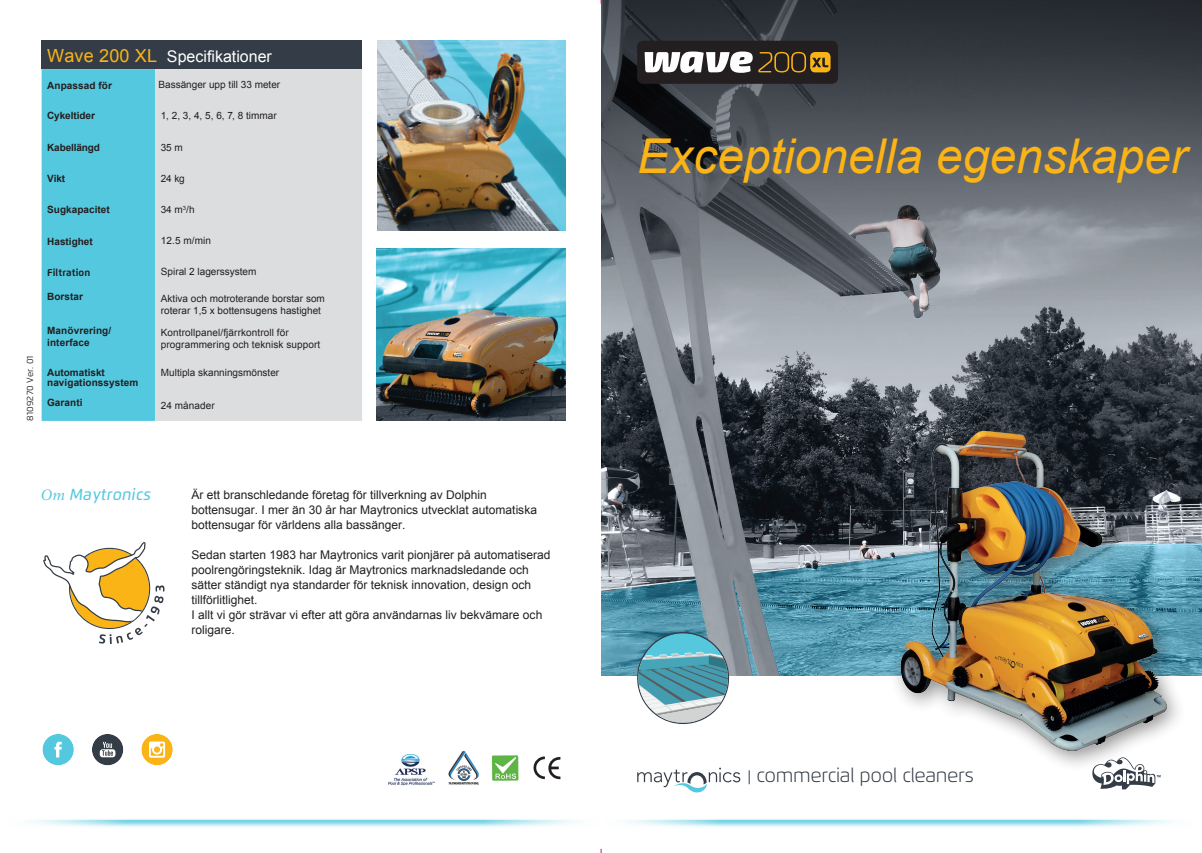
<style>
.page{position:relative;width:1202px;height:853px;background:#fff}
.page>*{position:absolute;margin:0;border:0;box-sizing:border-box;transform-origin:0 0}
.t1{font:italic 48px "Arial";color:#fbb416}
.t2{font:300 19.4px "Flexo";letter-spacing:-.02em;color:#343d47}
.t3{font:18px "Arial";letter-spacing:.01em;color:#fbb416}
.t4{font:16px "Arial";color:#fff}
.t5{font:italic 500 16px "Flexo";letter-spacing:.02em;color:#54c8df}
.t6{font:12px/15px "Arial";color:#231f20}
.t7{font:10px/12px "Arial";color:#231f20}
.t8{font:700 10px/12px "Arial";letter-spacing:.005em;color:#231f20}
.t9{font:10px "Arial";color:#231f20}
.t10{font:700 10px "Arial";letter-spacing:-.01em;color:#231f20}
.t11{font:700 10px "Flexo";letter-spacing:.01em;color:#231f20}
.t12{font:9px "Flexo";letter-spacing:.015em;color:#231f20}
.t13{font:5.8px "Arial";color:#231f20}
.s1{font-style:inherit}
.s2{font-family:"Minion Pro";font-weight:400}
</style>
<div class="page">
<svg style="left:482px;top:819px;width:108px;height:9px"></svg>
<svg style="left:18px;top:819px;width:106px;height:9px"></svg>
<div style="left:42px;top:41px;width:320px;height:28px;background:#343d47"></div>
<div style="left:42px;top:69px;width:113px;height:352px;background:#54c8df"></div>
<div style="left:155px;top:69px;width:207px;height:352px;background:#dcdddf"></div>
<img style="left:377px;top:41px;width:188px;height:190px">
<img style="left:376px;top:248px;width:189px;height:173px">
<img style="left:601px;top:325px;width:601px;height:350px">
<div style="left:888px;top:418px;width:299px;height:353px;background:#231f20;opacity:.5"></div>
<img style="left:896px;top:427px;width:274px;height:329px">
<svg style="left:601px;top:0;width:601px;height:325px;background:#5e636b"></svg>
<svg style="left:1078px;top:819px;width:108px;height:9px"></svg>
<svg style="left:613px;top:819px;width:106px;height:9px"></svg>
<svg style="left:1092px;top:756px;width:68px;height:33px"></svg>
<svg style="left:637px;top:767px;width:103px;height:25px"></svg>
<svg style="left:749px;top:770px;width:1px;height:13px"></svg>
<svg style="left:533px;top:756px;width:28px;height:22px"></svg>
<img style="left:492px;top:755px;width:27px;height:26px">
<img style="left:448px;top:751px;width:31px;height:34px">
<img style="left:388px;top:754px;width:47px;height:31px">
<svg style="left:141px;top:733px;width:32px;height:32px"></svg>
<svg style="left:149px;top:741px;width:16px;height:16px"></svg>
<svg style="left:92px;top:734px;width:31px;height:31px"></svg>
<svg style="left:42px;top:734px;width:32px;height:31px"></svg>
<div style="left:637px;top:41px;width:201px;height:43px;background:#231f20;border-radius:6px"></div>
<svg style="left:644px;top:51px;width:162px;height:22px"></svg>
<div style="left:810px;top:52px;width:20px;height:20px;background:#fbb416;border-radius:5px"></div>
<svg style="left:812px;top:58px;width:16px;height:9px"></svg>
<svg style="left:632px;top:631px;width:102px;height:93px"></svg>
<svg style="left:43px;top:542px;width:121px;height:101px"></svg>
<svg style="left:1196px;top:0;width:6px;height:6px"></svg>
<p class="t12" style="left:25px;top:421px;width:67px;rotate:-90deg">8109270 Ver. 01</p>
<h3 class="t3" style="left:47px;top:44px;width:111px">Wave 200 XL</h3>
<h3 class="t4" style="left:167px;top:46px;width:106px">Specifikationer</h3>
<p class="t8" style="left:47px;top:80px;width:66px">Anpassad för</p>
<p class="t8" style="left:47px;top:110px;width:49px">Cykeltider</p>
<p class="t10" style="left:47px;top:140px;width:54px">Kabellängd</p>
<p class="t10" style="left:47px;top:171px;width:20px">Vikt</p>
<p class="t8" style="left:47px;top:204px;width:64px">Sugkapacitet</p>
<p class="t8" style="left:47px;top:235px;width:47px">Hastighet</p>
<p class="t11" style="left:47px;top:266px;width:44px">Filtration</p>
<p class="t8" style="left:47px;top:291px;width:37px">Borstar</p>
<p class="t8" style="left:47px;top:325px;width:66px">Manövrering/ interface</p>
<p class="t8" style="left:47px;top:367px;width:93px;line-height:10px">Automatiskt navigationssystem</p>
<p class="t8" style="left:47px;top:396px;width:37px">Garanti</p>
<p class="t9" style="left:158px;top:78px;width:123px">Bassänger upp till 33 meter</p>
<p class="t7" style="left:161px;top:110px;width:117px">1, 2, 3, 4, 5, 6, 7, 8 timmar</p>
<p class="t7" style="left:161px;top:141px;width:24px">35m</p>
<p class="t7" style="left:161px;top:172px;width:26px">24 kg</p>
<p class="t13" style="left:183px;top:204px;width:5px">3</p>
<p class="t7" style="left:161px;top:203px;width:35px">34m h/</p>
<p class="t7" style="left:161px;top:234px;width:52px">12.5 m/min</p>
<p class="t7" style="left:161px;top:266px;width:97px">Spiral 2 lagerssystem</p>
<p class="t7" style="left:161px;top:292px;width:165px">Aktiva och motroterande borstar som roterar 1,5 x bottensugens <span class="s1">hastighet</span></p>
<p class="t7" style="left:161px;top:326px;width:161px">Kontrollpanel/fjärrkontroll för programmering och teknisk support</p>
<p class="t7" style="left:161px;top:366px;width:120px">Multipla skanningsmönster</p>
<p class="t7" style="left:161px;top:399px;width:56px">24 månader</p>
<h3 class="t5" style="left:41px;top:484px;width:111px"><span class="s2">Om</span> Maytronics</h3>
<p class="t6" style="left:191px;top:487px;width:347px">Är ett branschledande företag för tillverkning av Dolphin bottensugar I. mer än 30 år har Maytronics utvecklat automatiska bottensugar för världens alla bassänger.</p>
<p class="t6" style="left:191px;top:547px;width:360px">Sedan starten 1983 har Maytronics varit pionjärer på automatiserad poolrengöringsteknik. Idag är Maytronics marknadsledande och sätter ständigt nya standarder för teknisk innovation, design och tillförlitlighet.<br>I allt vi gör strävar vi efter att göra användarnas liv bekvämare och roligare.</p>
<h1 class="t1" style="left:637px;top:125px;width:551px">Exceptionella egenskaper</h1>
<h2 class="t2" style="left:756px;top:763px;width:219px">commercial pool cleaners</h2>
</div>
